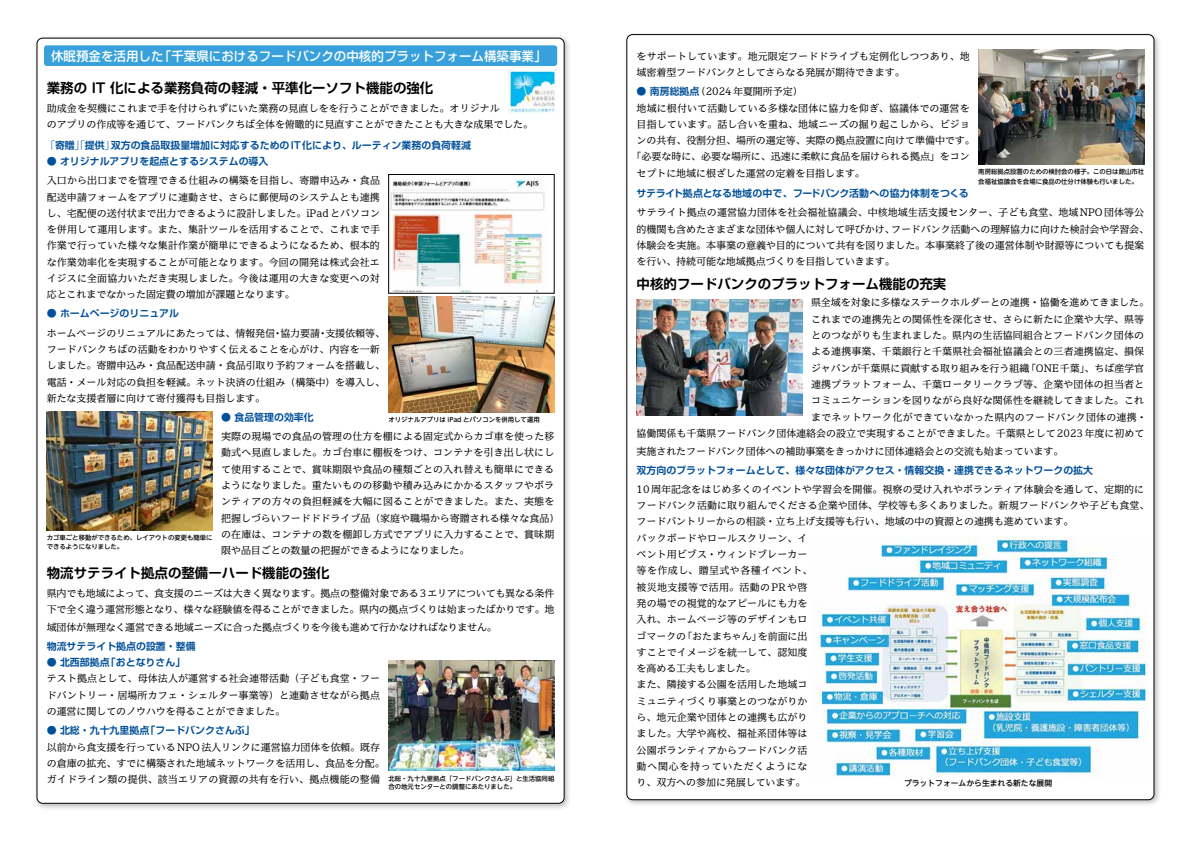
<style>
.page{position:relative;width:1191px;height:842px;background:#fff}
.page>*{position:absolute;margin:0;border:0;box-sizing:border-box;transform-origin:0 0}
.t1{font:700 13.5px "Soft Go Std De";color:#000}
.t2{font:500 12.8px "Soft Go Std";color:#fff}
.t3{font:9.9px/16.3px "Iwa UCDA Min Std R2";letter-spacing:.015em;color:#000}
.t4{font:700 9.9px "Soft Go Std De";color:#004f99}
.t5{font:9.9px/16.3px "Iwa UCDA Min Std R2";letter-spacing:-.015em;color:#000}
.t6{font:500 7.8px "UD Shin M Go Pr 6 N";color:#000}
.t7{font:500 6.4px/8.5px "UD Shin M Go Pr 6 N";color:#000}
.s1{font-family:"Soft Go Std De";font-weight:700;color:#004f99}
.s2{font-family:"Soft Go Std";font-weight:300}
.s3{font-family:"Soft Go Std";font-weight:500}
</style>
<div class="page">
<div style="left:33px;top:34px;width:539px;height:777px;background:#000;opacity:.29"></div>
<div style="left:37px;top:38px;width:527px;height:765px;background:#fff;border-radius:6px"></div>
<div style="left:623px;top:31px;width:538px;height:776px;background:#000;opacity:.29"></div>
<div style="left:627px;top:35px;width:527px;height:765px;background:#fff;border-radius:6px"></div>
<img style="left:812px;top:536px;width:335px;height:241px">
<div style="left:44px;top:45px;width:513px;height:21px;background:#38a1db;border-radius:3px"></div>
<img style="left:47px;top:411px;width:166px;height:119px">
<img style="left:388px;top:296px;width:166px;height:116px">
<img style="left:388px;top:660px;width:166px;height:111px">
<img style="left:390px;top:179px;width:155px;height:112px">
<div style="left:388px;top:174px;width:166px;height:119px;border:1px solid #000"></div>
<img style="left:978px;top:50px;width:166px;height:114px">
<img style="left:636px;top:299px;width:166px;height:116px">
<img style="left:508px;top:69px;width:48px;height:44px">
<p class="t2" style="left:51px;top:47px;width:497px">休眠預金を活用した「千葉県におけるフードバンクの中核的プラットフォーム構築事業」</p>
<p class="t3" style="left:636px;top:47px;width:335px">をサポートしています。地元限定フードドライブも定例化しつつあり、地域密着型フードバンクとしてさらなる発展が期待できます。</p>
<p class="t3" style="left:636px;top:83px;width:167px"><span class="s1">● 南房総拠点</span>（2024年夏開所予定）</p>
<p class="t3" style="left:636px;top:99px;width:334px">地域に根付いて活動している多様な団体に協力を仰ぎ、協議体での運営を</p>
<p class="t3" style="left:636px;top:115px;width:335px">目指しています。話し合いを重ね、地域ニーズの掘り起こしから、ビジョ</p>
<p class="t3" style="left:636px;top:132px;width:340px">ンの共有、役割分担、場所の選定等、実際の拠点設置に向けて準備中です。</p>
<p class="t3" style="left:631px;top:148px;width:339px">「必要な時に、必要な場所に、迅速に柔軟に食品を届けられる拠点」をコン</p>
<p class="t3" style="left:636px;top:164px;width:230px">セプトに地域に根ざした運営の定着を目指します。</p>
<p class="t4" style="left:636px;top:186px;width:334px">サテライト拠点となる地域の中で、フードバンク活動への協力体制をつくる</p>
<p class="t3" style="left:636px;top:204px;width:514px">サテライト拠点の運営協力団体を社会福祉協議会、中核地域生活支援センター、子ども食堂、地域NPO団体等公的機関も含めたさまざまな団体や個人に対して呼びかけ、フードバンク活動への理解協力に向けた検討会や学習会、体験会を実施。本事業の意義や目的について共有を図りました。本事業終了後の運営体制や財源等についても提案を行い、持続可能な地域拠点づくりを目指していきます。</p>
<h1 class="t1" style="left:636px;top:274px;width:311px">中核的フードバンクのプラットフォーム機能の充実</h1>
<p class="t3" style="left:811px;top:294px;width:339px">県全域を対象に多様なステークホルダーとの連携・協働を進めてきました。</p>
<p class="t3" style="left:811px;top:310px;width:335px">これまでの連携先との関係性を深化させ、さらに新たに企業や大学、県等</p>
<p class="t3" style="left:811px;top:326px;width:334px">とのつながりも生まれました。県内の生活協同組合とフードバンク団体の</p>
<p class="t3" style="left:811px;top:343px;width:335px">よる連携事業、千葉銀行と千葉県社会福祉協議会との三者連携協定、損保</p>
<p class="t3" style="left:811px;top:359px;width:335px">ジャパンが千葉県に貢献する取り組みを行う組織「ONE千葉」、ちば産学官</p>
<p class="t3" style="left:811px;top:375px;width:335px">連携プラットフォーム、千葉ロータリークラブ等、企業や団体の担当者と</p>
<p class="t3" style="left:811px;top:392px;width:334px">コミュニケーションを図りながら良好な関係性を継続してきました。これ</p>
<p class="t3" style="left:811px;top:408px;width:337px">までネットワーク化ができていなかった県内のフードバンク団体の連携・</p>
<p class="t3" style="left:636px;top:424px;width:509px">協働関係も千葉県フードバンク団体連絡会の設立で実現することができました。千葉県として2023年度に初めて</p>
<p class="t3" style="left:636px;top:442px;width:428px">実施されたフードバンク団体への補助事業をきっかけに団体連絡会との交流も始まっています。</p>
<p class="t4" style="left:636px;top:463px;width:458px">双方向のプラットフォームとして、様々な団体がアクセス・情報交換・連携できるネットワークの拡大</p>
<p class="t3" style="left:636px;top:480px;width:514px">10周年記念をはじめ多くのイベントや学習会を開催。視察の受け入れやボランティア体験会を通して、定期的にフードバンク活動に取り組んでくださる企業や団体、学校等も多くありました。新規フードバンクや子ども食堂、フードパントリーからの相談・立ち上げ支援等も行い、地域の中の資源との連携も進めています。<br>バックボードやロールスクリーン、イ<br>ベント用ビブス・ウィンドブレーカー<br>等を作成し、贈呈式や各種イベント、<br>被災地支援等で活用。活動のPRや啓<br>発の場での視覚的なアピールにも力を<br>入れ、ホームページ等のデザインもロ<br>ゴマークの「おたまちゃん」を前面に出<br>すことでイメージを統一して、認知度<br>を高める工夫もしました。<br>また、隣接する公園を活用した地域コ<br>ミュニティづくり事業とのつながりか<br>ら、地元企業や団体との連携も広がり<br>ました。大学や高校、福祉系団体等は<br>公園ボランティアからフードバンク活<br>動へ関心を持っていただくようにな<br>り、双方への参加に発展しています。</p>
<h1 class="t1" style="left:47px;top:78px;width:388px">業務の IT 化による業務負荷の軽減・平準化ーソフト機能の強化</h1>
<p class="t3" style="left:47px;top:99px;width:488px">助成金を契機にこれまで手を付けられずにいた業務の見直しをを行うことができました。オリジナル<br>のアプリの作成等を通じて、フードバンクちば全体を俯瞰的に見直すことができたことも大きな成果でした。</p>
<p class="t4" style="left:45px;top:138px;width:427px"><span class="s2">「</span>寄贈<span class="s2">」「</span>提供<span class="s2">」</span>双方の食品取扱量増加に対応するためのIT化により、ルーティン業務の負荷軽減</p>
<p class="t4" style="left:47px;top:154px;width:223px">● オリジナルアプリを起点とするシステムの導入</p>
<p class="t3" style="left:47px;top:172px;width:335px;text-align:justify">入口から出口までを管理できる仕組みの構築を目指し、寄贈申込み・食品配送申請フォームをアプリに連動させ、さらに郵便局のシステムとも連携し、宅配便の送付状まで出力できるように設計しました。iPadとパソコンを併用して運用します。また、集計ツールを活用することで、これまで手作業で行っていた様々な集計作業が簡単にできるようになるため、根本的な作業効率化を実現することが可能となります。今回の開発は株式会社エイジスに全面協力いただき実現しました。今後は運用の大きな変更への対応とこれまでなかった固定費の増加が課題となります。</p>
<p class="t4" style="left:47px;top:307px;width:134px">● ホームページのリニュアル</p>
<p class="t3" style="left:47px;top:324px;width:340px">ホームページのリニュアルにあたっては、情報発信・協力要請・支援依頼等、フードバンクちばの活動をわかりやすく伝えることを心がけ、内容を一新しました。寄贈申込み・食品配送申請・食品引取り予約フォームを搭載し、電話・メール対応の負担を軽減。ネット決済の仕組み（構築中）を導入し、新たな支援者層に向けて寄付獲得も目指します。</p>
<p class="t4" style="left:221px;top:410px;width:94px">● 食品管理の効率化</p>
<p class="t3" style="left:221px;top:428px;width:339px">実際の現場での食品の管理の仕方を棚による固定式からカゴ車を使った移動式へ見直しました。カゴ台車に棚板をつけ、コンテナを引き出し状にして使用することで、賞味期限や食品の種類ごとの入れ替えも簡単にできるようになりました。重たいものの移動や積み込みにかかるスタッフやボランティアの方々の負担軽減を大幅に図ることができました。また、実態を把握しづらいフードドドライブ品（家庭や職場から寄贈される様々な食品）の在庫は、コンテナの数を棚卸し方式でアプリに入力することで、賞味期限や品目ごとの数量の把握ができるようになりました。</p>
<h1 class="t1" style="left:47px;top:563px;width:284px">物流サテライト拠点の整備<span class="s3">ー</span>ハード機能の強化</h1>
<p class="t5" style="left:47px;top:584px;width:509px">県内でも地域によって、食支援のニーズは大きく異なります。拠点の整備対象である3エリアについても異なる条件下で全く違う運営形態となり、様々な経験値を得ることができました。県内の拠点づくりは始まったばかりです。地</p>
<p class="t5" style="left:47px;top:618px;width:451px">域団体が無理なく運営できる地域ニーズに合った拠点づくりを今後も進めて行かなければなりません。</p>
<p class="t4" style="left:47px;top:639px;width:150px">物流サテライト拠点の設置・整備</p>
<p class="t4" style="left:47px;top:655px;width:140px">● 北西部拠点「おとなりさん」</p>
<p class="t3" style="left:47px;top:670px;width:335px;text-align:justify">テスト拠点として、母体法人が運営する社会連帯活動（子ども食堂・フードパントリー・居場所カフェ・シェルター事業等）と連動させながら拠点の運営に関してのノウハウを得ることができました。</p>
<p class="t4" style="left:47px;top:723px;width:209px">● 北総・九十九里拠点「フードバンクさんぶ」</p>
<p class="t3" style="left:47px;top:738px;width:339px">以前から食支援を行っているNPO法人リンクに運営協力団体を依頼。既存の倉庫の拡充、すでに構築された地域ネットワークを活用し、食品を分配。ガイドライン類の提供、該当エリアの資源の共有を行い、拠点機能の整備</p>
<p class="t7" style="left:978px;top:167px;width:167px;line-height:9.2px">南房総拠点設置のための検討会の様子。この日は館山市社会福祉協議会を会場に食品の仕分け体験も行いました。</p>
<p class="t7" style="left:388px;top:415px;width:153px">オリジナルアプリは iPad とパソコンを併用して運用</p>
<p class="t7" style="left:47px;top:533px;width:167px">カゴ車ごと移動ができるため、レイアウトの変更も簡単にできるようになりました。</p>
<p class="t7" style="left:388px;top:773px;width:167px">北総・九十九里拠点「フードバンクさんぶ」と生活協同組合の地元センターとの調整にあたりました。</p>
<p class="t6" style="left:904px;top:777px;width:150px">プラットフォームから生まれる新たな展開</p>
</div>
